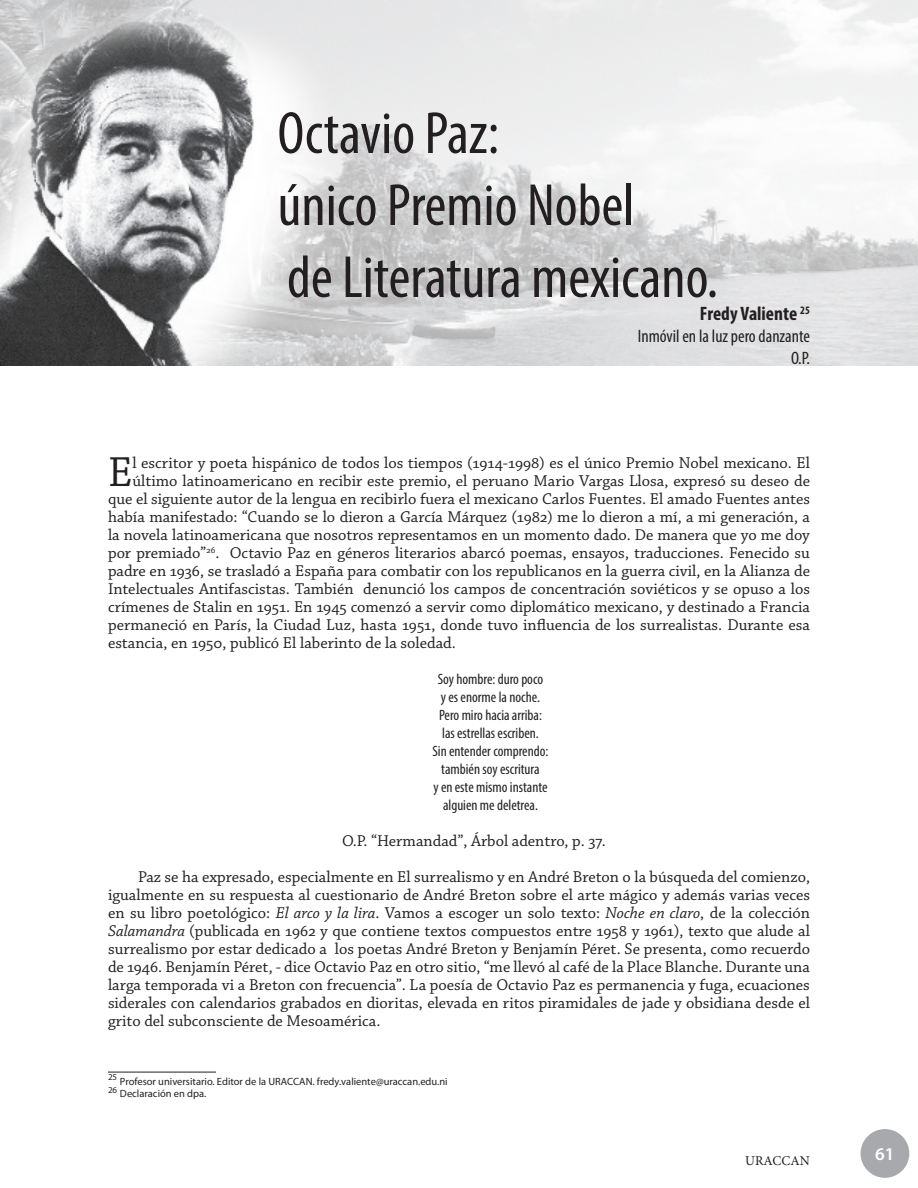
<style>
.page{position:relative;width:918px;height:1188px;background:#fff}
.page>*{position:absolute;margin:0;border:0;box-sizing:border-box;transform-origin:0 0}
.t1{font:condensed 60px/72px "Myriad Pro";color:#231f20}
.t2{font:44.25px "Chaparral Pro";color:#231f20}
.t3{font:700 condensed 19.5px "Myriad Pro";color:#231f20}
.t4{font:condensed 18px/21.6px "Myriad Pro";color:#231f20;text-align:right}
.t5{font:600 18px "Myriad Pro";color:#fff}
.t6{font:16.5px/18px "Chaparral Pro";color:#231f20;text-align:center}
.t7{font:condensed 15px/18px "Myriad Pro";color:#231f20;text-align:center}
.t8{font:13.5px "Minion Pro";color:#231f20}
.t9{font:10.5px/12.6px "Myriad Pro";color:#231f20}
.s1{font-style:italic}
</style>
<div class="page">
<img style="left:0;top:0;width:918px;height:365px">
<div style="left:861px;top:1129px;width:48px;height:49px;background:#a8a9ad;border-radius:50%"></div>
<hr style="left:108px;top:1072px;width:108px;height:1px;background:#231f20">
<h1 class="t1" style="left:278px;top:96px;width:442px">Octavio Paz:<br>único Premio Nobel<br>de Literatura mexicano.</h1>
<p class="t3" style="left:700px;top:302px;width:112px">Fredy Valiente <sup>25</sup></p>
<p class="t4" style="left:638px;top:325px;width:174px">Inmóvil en la luz pero danzante<br>O.P.</p>
<h2 class="t2" style="left:108px;top:448px;width:26px">E</h2>
<p class="t6" style="left:133px;top:454px;width:679px">l escritor y poeta hispánico de todos los tiempos (1914-1998) es el único Premio Nobel mexicano. El</p>
<p class="t6" style="left:133px;top:472px;width:679px">último latinoamericano en recibir este premio, el peruano Mario Vargas Llosa, expresó su deseo de</p>
<p class="t6" style="left:108px;top:490px;width:703px">que el siguiente autor de la lengua en recibirlo fuera el mexicano Carlos Fuentes. El amado Fuentes antes</p>
<p class="t6" style="left:108px;top:508px;width:704px">había manifestado: “Cuando se lo dieron a García Márquez (1982) me lo dieron a mí, a mi generación, a</p>
<p class="t6" style="left:108px;top:526px;width:703px">la novela latinoamericana que nosotros representamos en un momento dado. De manera que yo me doy</p>
<p class="t6" style="left:108px;top:544px;width:704px">por premiado”<sup>26</sup>. Octavio Paz en géneros literarios abarcó poemas, ensayos, traducciones. Fenecido su</p>
<p class="t6" style="left:108px;top:562px;width:704px">padre en 1936, se trasladó a España para combatir con los republicanos en la guerra civil, en la Alianza de</p>
<p class="t6" style="left:108px;top:580px;width:703px">Intelectuales Antifascistas. También denunció los campos de concentración soviéticos y se opuso a los</p>
<p class="t6" style="left:108px;top:598px;width:704px">crímenes de Stalin en 1951. En 1945 comenzó a servir como diplomático mexicano, y destinado a Francia</p>
<p class="t6" style="left:108px;top:616px;width:703px">permaneció en París, la Ciudad Luz, hasta 1951, donde tuvo influencia de los surrealistas. Durante esa</p>
<p class="t6" style="left:108px;top:634px;width:349px">estancia, en 1950, publicó El laberinto de la soledad.</p>
<p class="t7" style="left:433px;top:670px;width:117px">Soy hombre: duro poco<br>y es enorme la noche.<br>Pero miro hacia arriba: las estrellas escriben.<br>Sin entender comprendo: también soy escritura<br>y en este mismo instante alguien me deletrea.</p>
<p class="t6" style="left:138px;top:823px;width:674px;line-height:36px">O.P. “Hermandad”, Árbol adentro, p. 37.<br>Paz se ha expresado, especialmente en El surrealismo y en André Breton o la búsqueda del comienzo,</p>
<p class="t6" style="left:108px;top:886px;width:704px;text-align:justify">igualmente en su respuesta al cuestionario de André Breton sobre el arte mágico y además varias veces en su libro poetológico: <span class="s1">El arco y la lira</span>. Vamos a escoger un solo texto: <span class="s1">Noche en claro</span>, de la colección <span class="s1">Salamandra</span> (publicada en 1962 y que contiene textos compuestos entre 1958 y 1961), texto que alude al surrealismo por estar dedicado a los poetas André Breton y Benjamín Péret. Se presenta, como recuerdo de 1946. Benjamín Péret, - dice Octavio Paz en otro sitio, “me llevó al café de la Place Blanche. Durante una larga temporada vi a Breton con frecuencia”. La poesía de Octavio Paz es permanencia y fuga, ecuaciones siderales con calendarios grabados en dioritas, elevada en ritos piramidales de jade y obsidiana desde el grito del subconsciente de Mesoamérica.</p>
<p class="t9" style="left:108px;top:1075px;width:341px"><sup>25</sup> Profesor universitario. Editor de la URACCAN. fredy.valiente@uraccan.edu.ni<br><sup>26</sup> Declaración en dpa.</p>
<p class="t8" style="left:745px;top:1151px;width:66px">URACCAN</p>
<p class="t5" style="left:875px;top:1143px;width:21px">61</p>
</div>
